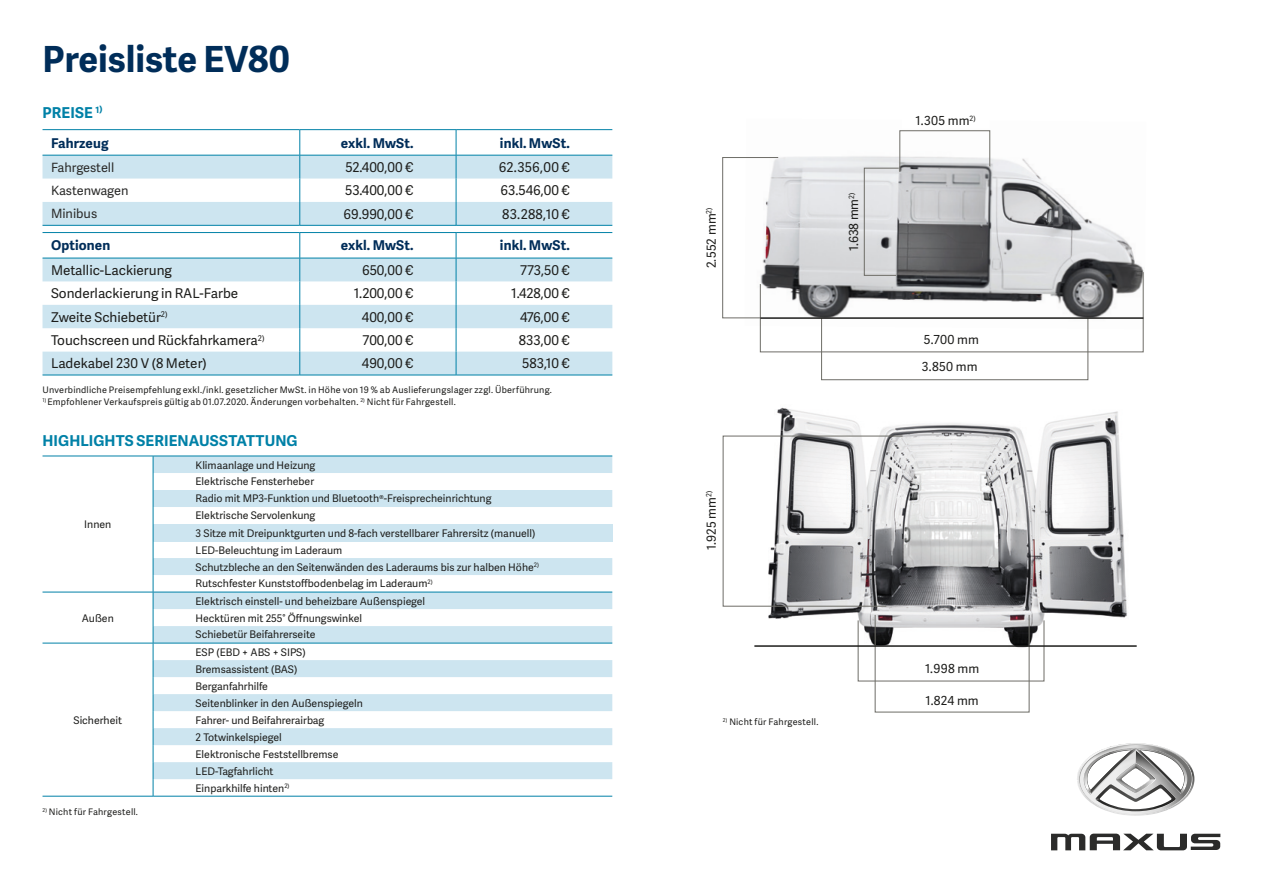
<style>
.page{position:relative;width:1263px;height:893px;background:#fff}
.page>*{position:absolute;margin:0;border:0;box-sizing:border-box;transform-origin:0 0}
.t1{font:700 36px "Adelle Sans";color:#002d59}
.t2{font:700 15px "Adelle Sans";letter-spacing:.005em;color:#0081a7}
.t3{font:13.5px "Adelle Sans";color:#1d1d1b}
.t4{font:700 13.5px "Adelle Sans";letter-spacing:.01em;color:#002d59}
.t5{font:12.75px "Adelle Sans";color:#2b2b2a}
.t6{font:12.45px "Adelle Sans";letter-spacing:.01em;color:#1d1d1b}
.t7{font:10.5px/17px "Adelle Sans";color:#1d1d1b}
.t8{font:9px "Adelle Sans";letter-spacing:.025em;color:#1d1d1b}
</style>
<div class="page">
<img style="left:740px;top:407px;width:387px;height:250px">
<svg style="left:723px;top:436px;width:180px;height:171px"></svg>
<svg style="left:154px;top:457px;width:458px;height:322px;fill:#d4e8f2"></svg>
<div style="left:153px;top:524px;width:459px;height:17px;background:#cde5f0"></div>
<hr style="left:153px;top:456px;width:459px;height:1px;background:#0081a7">
<hr style="left:153px;top:592px;width:459px;height:1px;background:#0081a7">
<hr style="left:153px;top:643px;width:459px;height:1px;background:#0081a7">
<hr style="left:153px;top:796px;width:459px;height:1px;background:#0081a7">
<hr style="left:43px;top:592px;width:110px;height:1px;background:#0081a7">
<hr style="left:43px;top:643px;width:110px;height:1px;background:#0081a7">
<svg style="left:153px;top:456px;width:1px;height:340px"></svg>
<hr style="left:43px;top:796px;width:110px;height:1px;background:#0081a7">
<hr style="left:43px;top:456px;width:110px;height:1px;background:#0081a7">
<hr style="left:754px;top:645px;width:383px;height:2px;background:#1d1d1b">
<div style="left:821px;top:318px;width:267px;height:62px;border:1px solid #6e6d67"></div>
<svg style="left:722px;top:130px;width:421px;height:222px"></svg>
<hr style="left:760px;top:317px;width:383px;height:2px;background:#1d1d1b">
<svg style="left:43px;top:259px;width:569px;height:116px;fill:#cde5f0"></svg>
<hr style="left:43px;top:232px;width:257px;height:1px;background:#0081a7">
<hr style="left:300px;top:232px;width:156px;height:1px;background:#0081a7">
<hr style="left:456px;top:232px;width:156px;height:1px;background:#0081a7">
<hr style="left:43px;top:258px;width:257px;height:1px;background:#0081a7">
<hr style="left:300px;top:258px;width:156px;height:1px;background:#0081a7">
<hr style="left:456px;top:258px;width:156px;height:1px;background:#0081a7">
<svg style="left:300px;top:233px;width:1px;height:142px"></svg>
<svg style="left:456px;top:233px;width:1px;height:142px"></svg>
<hr style="left:43px;top:375px;width:257px;height:1px;background:#0081a7">
<hr style="left:300px;top:375px;width:156px;height:1px;background:#0081a7">
<hr style="left:456px;top:375px;width:156px;height:1px;background:#0081a7">
<hr style="left:43px;top:129px;width:257px;height:1px;background:#0081a7">
<hr style="left:300px;top:129px;width:156px;height:1px;background:#0081a7">
<hr style="left:456px;top:129px;width:156px;height:1px;background:#0081a7">
<svg style="left:43px;top:130px;width:569px;height:95px"></svg>
<hr style="left:43px;top:225px;width:257px;height:1px;background:#0081a7">
<hr style="left:300px;top:225px;width:156px;height:1px;background:#0081a7">
<hr style="left:456px;top:225px;width:156px;height:1px;background:#0081a7">
<img style="left:1051px;top:775px;width:170px;height:68px">
<svg style="left:1077px;top:743px;width:117px;height:73px"></svg>
<svg style="left:1051px;top:834px;width:169px;height:16px"></svg>
<h1 class="t1" style="left:43px;top:33px;width:249px">Preisliste EV80</h1>
<h2 class="t2" style="left:43px;top:101px;width:62px">PREISE <sup>1)</sup></h2>
<p class="t4" style="left:51px;top:133px;width:59px">Fahrzeug</p>
<p class="t4" style="left:341px;top:133px;width:74px">exkl. MwSt.</p>
<p class="t4" style="left:500px;top:133px;width:71px">inkl. MwSt.</p>
<p class="t5" style="left:51px;top:158px;width:65px">Fahrgestell</p>
<p class="t3" style="left:346px;top:158px;width:69px">52.400,00 €</p>
<p class="t3" style="left:499px;top:158px;width:72px">62.356,00 €</p>
<p class="t5" style="left:51px;top:181px;width:79px">Kastenwagen</p>
<p class="t3" style="left:345px;top:181px;width:70px">53.400,00 €</p>
<p class="t3" style="left:500px;top:181px;width:71px">63.546,00 €</p>
<p class="t5" style="left:51px;top:205px;width:48px">Minibus</p>
<p class="t3" style="left:344px;top:204px;width:71px">69.990,00 €</p>
<p class="t3" style="left:502px;top:204px;width:69px">83.288,10 €</p>
<p class="t4" style="left:51px;top:236px;width:61px">Optionen</p>
<p class="t4" style="left:341px;top:236px;width:74px">exkl. MwSt.</p>
<p class="t4" style="left:500px;top:236px;width:71px">inkl. MwSt.</p>
<p class="t3" style="left:51px;top:261px;width:123px">Metallic-Lackierung</p>
<p class="t3" style="left:362px;top:261px;width:53px">650,00 €</p>
<p class="t3" style="left:520px;top:261px;width:51px">773,50 €</p>
<p class="t3" style="left:51px;top:284px;width:189px">Sonderlackierung in RAL-Farbe</p>
<p class="t3" style="left:354px;top:284px;width:61px">1.200,00 €</p>
<p class="t3" style="left:511px;top:284px;width:60px">1.428,00 €</p>
<p class="t3" style="left:51px;top:307px;width:118px">Zweite Schiebetür<sup>2)</sup></p>
<p class="t3" style="left:362px;top:307px;width:53px">400,00 €</p>
<p class="t3" style="left:520px;top:307px;width:51px">476,00 €</p>
<p class="t3" style="left:51px;top:331px;width:215px">Touchscreen und Rückfahrkamera<sup>2)</sup></p>
<p class="t3" style="left:363px;top:331px;width:53px">700,00 €</p>
<p class="t3" style="left:519px;top:331px;width:52px">833,00 €</p>
<p class="t3" style="left:51px;top:354px;width:157px">Ladekabel 230 V (8 Meter)</p>
<p class="t3" style="left:362px;top:354px;width:53px">490,00 €</p>
<p class="t3" style="left:522px;top:354px;width:49px">583,10 €</p>
<p class="t8" style="left:43px;top:383px;width:511px">Unverbindliche Preisempfehlung exkl./inkl. gesetzlicher MwSt. in Höhe von 19 % ab Auslieferungslager zzgl. Überführung.</p>
<p class="t8" style="left:43px;top:395px;width:415px"><sup>1)</sup> Empfohlener Verkaufspreis gültig ab 01.07.2020. Änderungen vorbehalten. <sup>2)</sup> Nicht für Fahrgestell.</p>
<h2 class="t2" style="left:43px;top:430px;width:257px">HIGHLIGHTS SERIENAUSSTATTUNG</h2>
<p class="t7" style="left:84px;top:515px;width:29px">Innen</p>
<p class="t7" style="left:82px;top:609px;width:33px">Außen</p>
<p class="t7" style="left:74px;top:711px;width:50px">Sicherheit</p>
<p class="t8" style="left:43px;top:805px;width:97px"><sup>2)</sup> Nicht für Fahrgestell.</p>
<p class="t7" style="left:196px;top:456px;width:345px">Klimaanlage und Heizung<br>Elektrische Fensterheber<br>Radio mit MP3-Funktion und Bluetooth®-Freisprecheinrichtung Elektrische Servolenkung<br>3 Sitze mit Dreipunktgurten und 8-fach verstellbarer Fahrersitz (manuell)<br>LED-Beleuchtung im Laderaum<br>Schutzbleche an den Seitenwänden des Laderaums bis zur halben Höhe<sup>2)<br></sup>Rutschfester Kunststoffbodenbelag im Laderaum<sup>2)</sup></p>
<p class="t7" style="left:196px;top:592px;width:231px">Elektrisch einstell- und beheizbare Außenspiegel<br>Hecktüren mit 255° Öffnungswinkel<br>Schiebetür Beifahrerseite</p>
<p class="t7" style="left:196px;top:643px;width:169px">ESP (EBD + ABS + SIPS)<br>Bremsassistent (BAS)<br>Berganfahrhilfe<br>Seitenblinker in den Außenspiegeln<br>Fahrer- und Beifahrerairbag<br>2 Totwinkelspiegel<br>Elektronische Feststellbremse<br>LED-Tagfahrlicht<br>Einparkhilfe hinten<sup>2)</sup></p>
<p class="t6" style="left:702px;top:268px;width:62px;rotate:-90deg">2.552 mm<sup>2)</sup></p>
<p class="t6" style="left:845px;top:251px;width:60px;rotate:-90deg">1.638 mm<sup>2)</sup></p>
<p class="t6" style="left:702px;top:550px;width:61px;rotate:-90deg">1.925 mm<sup>2)</sup></p>
<p class="t8" style="left:723px;top:716px;width:97px"><sup>2)</sup> Nicht für Fahrgestell.</p>
<p class="t6" style="left:916px;top:112px;width:62px">1.305 mm<sup>2)</sup></p>
<p class="t6" style="left:924px;top:330px;width:57px">5.700 mm</p>
<p class="t6" style="left:922px;top:358px;width:57px">3.850 mm</p>
<p class="t6" style="left:925px;top:660px;width:56px">1.998 mm</p>
<p class="t6" style="left:925px;top:691px;width:55px">1.824 mm</p>
</div>
